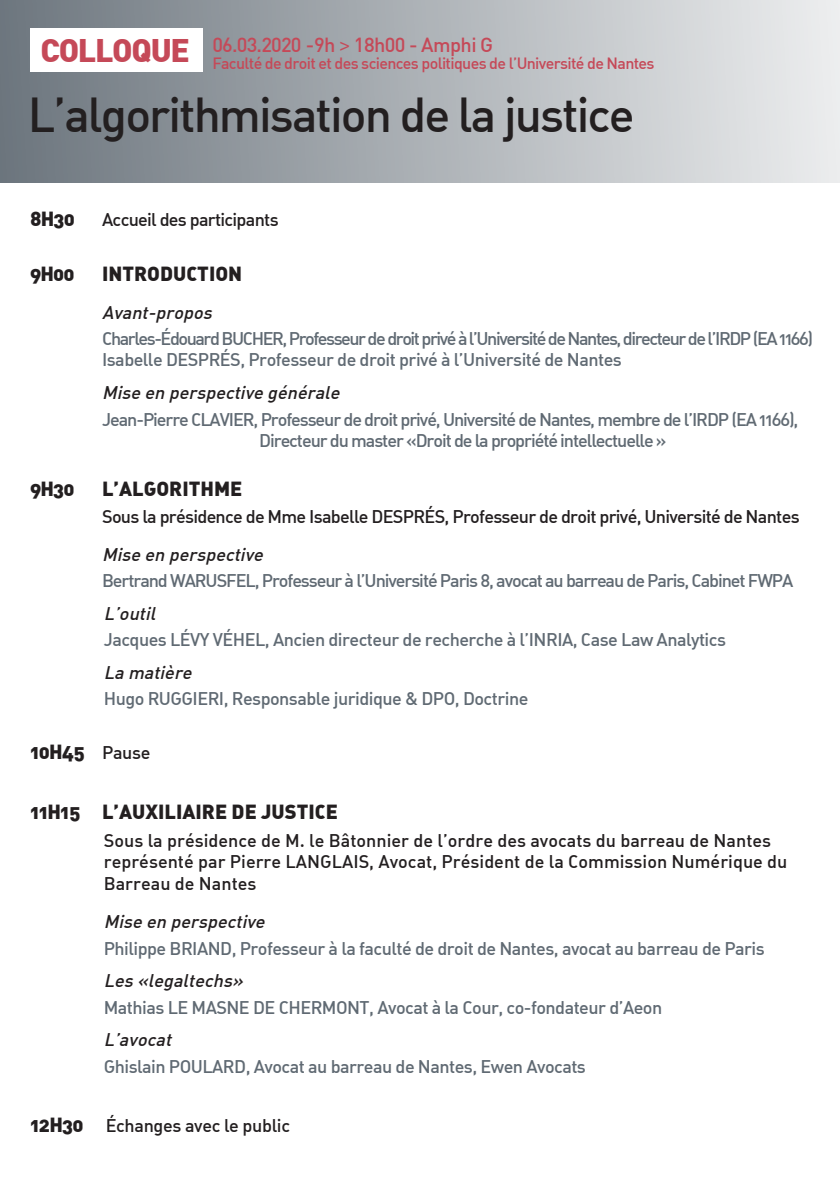
<style>
.page{position:relative;width:840px;height:1191px;background:#fff}
.page>*{position:absolute;margin:0;border:0;box-sizing:border-box;transform-origin:0 0}
.t1{font:500 48px "DIN Alternate";letter-spacing:-.04em;color:#231f20}
.t2{font:900 32px "DIN";letter-spacing:-.04em;color:#c54958}
.t3{font:900 20px "DIN Alternate";color:#231f20}
.t4{font:500 20px "DIN";letter-spacing:-.03em;color:#c54958}
.t5{font:500 18px "DIN Alternate";letter-spacing:-.03em;color:#606a73}
.t6{font:500 18px/21px "DIN Alternate";letter-spacing:-.06em;color:#606a73}
.t7{font:500 18px/21.6px "DIN Alternate";color:#231f20}
.t8{font:500 18px/21px "DIN Alternate";letter-spacing:-.08em;color:#606a73}
.t9{font:italic 500 18px "DIN Alternate";color:#231f20}
.t10{font:500 18px "DIN Alternate";letter-spacing:-.04em;color:#231f20}
.t11{font:500 18px "DIN Alternate";letter-spacing:-.02em;color:#231f20}
.t12{font:500 16px "DIN Alternate";letter-spacing:-.04em;color:#c54958}
.s1{font-family:"Cambria";font-weight:400}
.s2{font-weight:500;font-size:18px}
.s3{font-weight:900;font-size:20px}
</style>
<div class="page">
<div style="left:0;top:0;width:839px;height:182px;background:linear-gradient(to right,#6e777f,#ecedee)"></div>
<div style="left:30px;top:29px;width:172px;height:43px;background:#fff"></div>
<p class="t4" style="left:212px;top:32px;width:282px">06.03.2020 -9h <span class="s1">&gt;</span> 18h00 - Amphi G</p>
<p class="t2" style="left:40px;top:29px;width:151px">COLLOQUE</p>
<p class="t1" style="left:28px;top:84px;width:608px">L’algorithmisation de la justice</p>
<p class="t12" style="left:212px;top:53px;width:443px">Faculté de droit et des sciences politiques de l’Université de Nantes</p>
<p class="t3" style="left:30px;top:205px;width:46px">8H30</p>
<p class="t10" style="left:102px;top:208px;width:178px">Accueil des participants</p>
<p class="t3" style="left:30px;top:260px;width:46px">9H00</p>
<p class="t3" style="left:102px;top:260px;width:141px">INTRODUCTION</p>
<p class="t9" style="left:102px;top:301px;width:116px">Avant-propos</p>
<p class="t8" style="left:102px;top:328px;width:712px">Charles-Édouard BUCHER, Professeur de droit privé à l’Université de Nantes, directeur de l’IRDP (EA 1166)<br>Isabelle DESPRÉS, Professeur de droit privé à l’Université de Nantes</p>
<p class="t9" style="left:102px;top:381px;width:243px">Mise en perspective générale</p>
<p class="t6" style="left:259px;top:408px;width:540px;text-indent:-157px">Jean-Pierre CLAVIER, Professeur de droit privé, Université de Nantes, membre de l’IRDP (EA 1166),<br>Directeur du master «Droit de la propriété intellectuelle »</p>
<p class="t3" style="left:30px;top:475px;width:46px">9H30</p>
<p class="t3" style="left:102px;top:475px;width:142px">L’ALGORITHME</p>
<p class="t10" style="left:102px;top:504px;width:698px">Sous la présidence de Mme Isabelle DESPRÉS, Professeur de droit privé, Université de Nantes</p>
<p class="t9" style="left:102px;top:542px;width:167px">Mise en perspective</p>
<p class="t6" style="left:102px;top:569px;width:692px">Bertrand WARUSFEL, Professeur à l’Université Paris 8, avocat au barreau de Paris, Cabinet FWPA</p>
<p class="t9" style="left:104px;top:601px;width:58px">L’outil</p>
<p class="t5" style="left:104px;top:628px;width:623px">Jacques LÉVY VÉHEL, Ancien directeur de recherche à l’INRIA, Case Law Analytics</p>
<p class="t9" style="left:104px;top:660px;width:94px">La matière</p>
<p class="t5" style="left:104px;top:687px;width:426px">Hugo RUGGIERI, Responsable juridique &amp; DPO, Doctrine</p>
<p class="t3" style="left:30px;top:738px;width:122px">10H45 <span class="s2">Pause</span></p>
<p class="t3" style="left:30px;top:798px;width:309px">11H15 L’AUXILIAIRE DE JUSTICE</p>
<p class="t7" style="left:104px;top:828px;width:684px">Sous la présidence de M. le Bâtonnier de l’ordre des avocats du barreau de Nantes représenté par Pierre LANGLAIS, Avocat, Président de la Commission Numérique du<br>Barreau de Nantes</p>
<p class="t9" style="left:104px;top:910px;width:167px">Mise en perspective</p>
<p class="t5" style="left:104px;top:936px;width:662px">Philippe BRIAND, Professeur à la faculté de droit de Nantes, avocat au barreau de Paris</p>
<p class="t9" style="left:104px;top:969px;width:145px">Les «legaltechs»</p>
<p class="t5" style="left:104px;top:995px;width:559px">Mathias LE MASNE DE CHERMONT, Avocat à la Cour, co-fondateur d’Aeon</p>
<p class="t9" style="left:104px;top:1028px;width:73px">L’avocat</p>
<p class="t5" style="left:104px;top:1054px;width:483px">Ghislain POULARD, Avocat au barreau de Nantes, Ewen Avocats</p>
<p class="t11" style="left:30px;top:1113px;width:261px"><span class="s3">12H30</span> Échanges avec le public</p>
</div>
